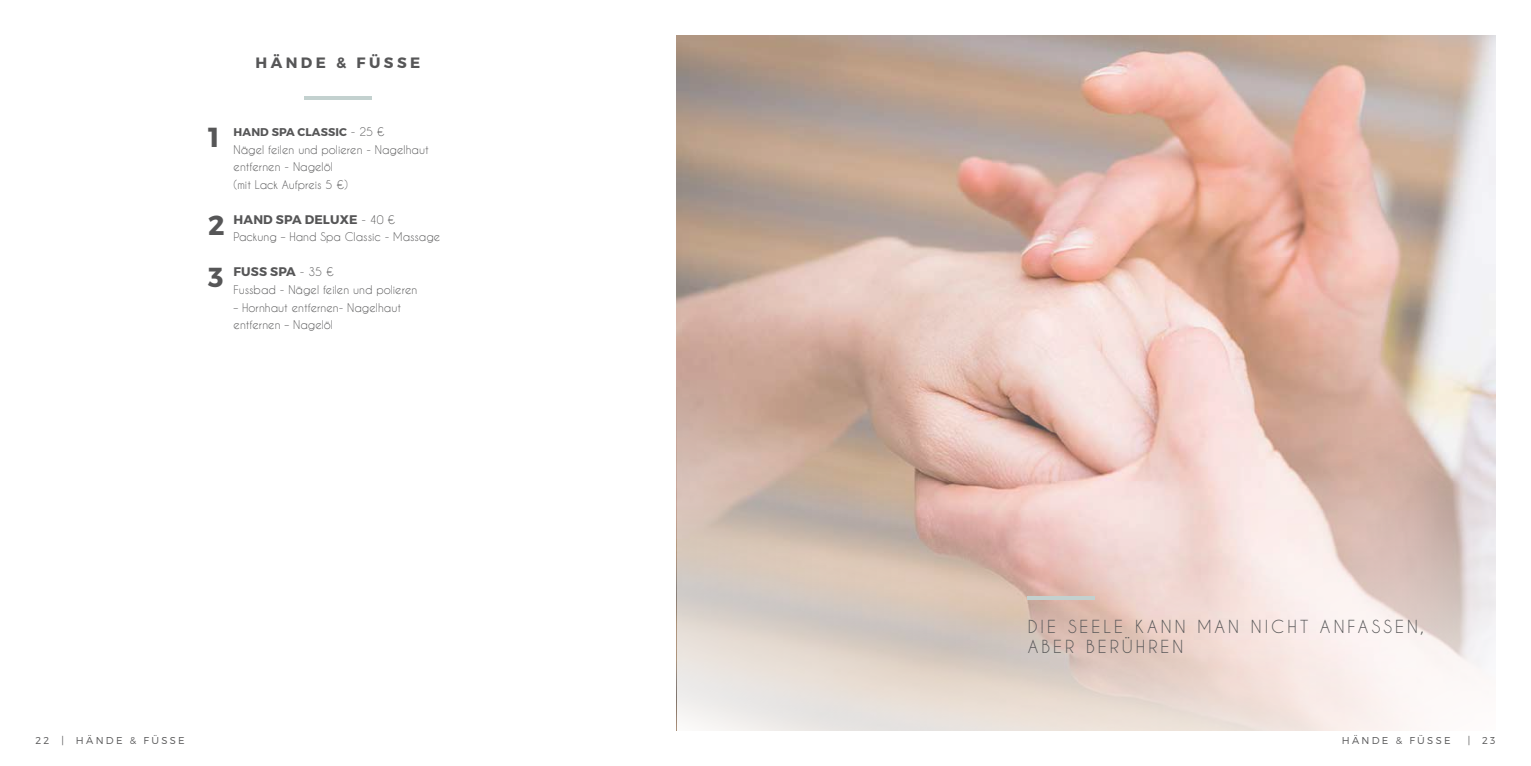
<style>
.page{position:relative;width:1531px;height:766px;background:#fff}
.page>*{position:absolute;margin:0;border:0;box-sizing:border-box;transform-origin:0 0}
.t1{font:700 27.5px/52.2px "Montserrat";color:#565657}
.t2{font:16.88px "Caviar Dreams";color:#565657}
.t3{font:700 15px "Montserrat";letter-spacing:.23em;color:#565657}
.t4{font:700 12.5px "Montserrat";letter-spacing:.01em;color:#565657}
.t5{font:11.25px/17.5px "Caviar Dreams";color:#565657}
.t6{font:700 11.25px "Montserrat";letter-spacing:.01em;color:#565657}
.t7{font:300 10px "Montserrat";letter-spacing:.23em;color:#565657}
.s1{font-family:"Montserrat";font-weight:700}
.s2{font-family:"Caviar Dreams";font-weight:400;font-size:11.25px}
</style>
<div class="page">
<hr style="left:305px;top:96px;width:67px;height:4px;background:#c3d1cf">
<svg style="left:677px;top:35px;width:819px;height:696px;background:#dabfb5"></svg>
<hr style="left:1028px;top:596px;width:67px;height:3px;background:#c3d1cf">
<h3 class="t3" style="left:255px;top:53px;width:166px">HÄNDE &amp; FÜSSE</h3>
<h1 class="t1" style="left:208px;top:112px;width:13px">1</h1>
<h1 class="t1" style="left:208px;top:199px;width:18px">2<br>3</h1>
<p class="t5" style="left:234px;top:123px;width:197px;text-indent:102px"><span class="s1">IC</span> - 25 €<br>Nägel feilen und polieren - Nagelhaut entfernen - Nagelöl<br>(mit Lack Aufpreis 5 €)</p>
<p class="t4" style="left:234px;top:212px;width:163px">HAND SPA DELUXE <span class="s2">- 40 €</span></p>
<p class="t5" style="left:234px;top:228px;width:208px">Packung – Hand Spa Classic - Massage</p>
<p class="t4" style="left:234px;top:264px;width:102px">FUSS SPA <span class="s2">- 35 €</span></p>
<p class="t5" style="left:234px;top:281px;width:185px">Fussbad - Nägel feilen und polieren</p>
<p class="t5" style="left:234px;top:298px;width:169px">– Hornhaut entfernen- Nagelhaut entfernen – Nagelöl</p>
<p class="t6" style="left:234px;top:125px;width:87px">HAND SPA CLASS</p>
<p class="t7" style="left:35px;top:734px;width:151px">22 | H ÄN DE &amp; FÜSS E</p>
<h2 class="t2" style="left:1028px;top:616px;width:64px">Die Seele</h2>
<h2 class="t2" style="left:1135px;top:616px;width:13px">kann</h2>
<h2 class="t2" style="left:1197px;top:616px;width:15px">man</h2>
<h2 class="t2" style="left:1251px;top:616px;width:13px">nicht</h2>
<h2 class="t2" style="left:1320px;top:616px;width:14px">anfassen</h2>
<h2 class="t2" style="left:1420px;top:616px;width:5px">,</h2>
<h2 class="t2" style="left:1028px;top:636px;width:13px">aber</h2>
<h2 class="t2" style="left:1086px;top:636px;width:12px">ber</h2>
<h2 class="t2" style="left:1122px;top:636px;width:27px">ühren</h2>
<p class="t7" style="left:1342px;top:734px;width:110px">H ÄN DE &amp; FÜSS E</p>
<p class="t7" style="left:1467px;top:734px;width:29px">| 23</p>
</div>
